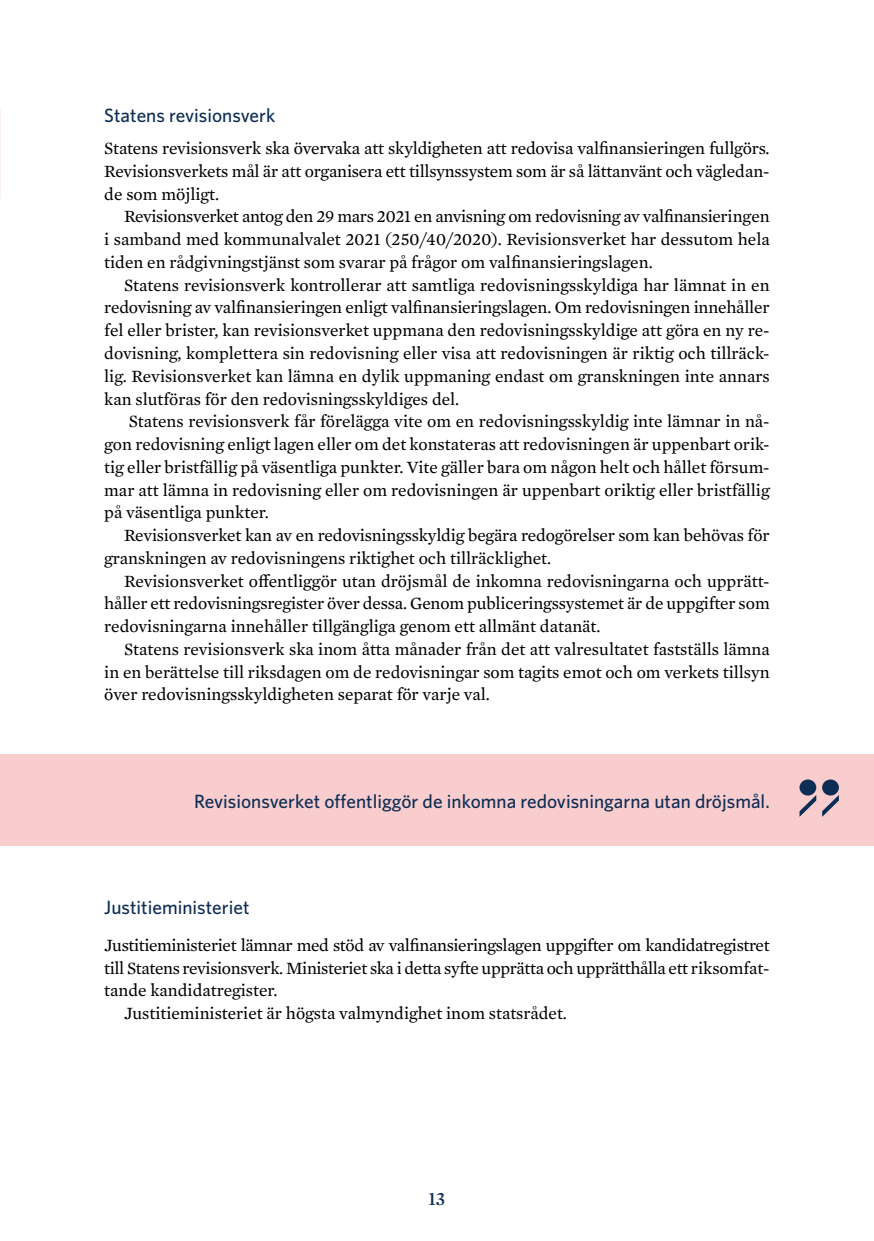
<style>
.page{position:relative;width:874px;height:1241px;background:#fff}
.page>*{position:absolute;margin:0;border:0;box-sizing:border-box;transform-origin:0 0}
.H4_Väliotsikko{font:500 19.25px "Whitney";color:#0c2d54}
.t1{font:600 19.25px "Mercury Display";color:#0c2d54}
.Kappale_2_SV{font:17.5px/22.8px "Mercury Text G2";color:#000;text-align:justify}
.Kappale_1_SV{font:17.5px/22.8px "Mercury Text G2";letter-spacing:-.005em;color:#000;text-align:justify}
</style>
<div class="page">
<div style="left:0;top:754px;width:873px;height:91px;background:#f9cdcd"></div>
<div style="left:821px;top:779px;width:17px;height:16px;background:#0c2d54;border-radius:50%"></div>
<div style="left:799px;top:779px;width:16px;height:16px;background:#0c2d54;border-radius:50%"></div>
<svg style="left:799px;top:794px;width:39px;height:22px"></svg>
<h4 class="H4_Väliotsikko" style="left:104px;top:102px;width:172px">Statens revisionsverk</h4>
<p class="Kappale_1_SV" style="left:104px;top:136px;width:666px">Statens revisionsverk ska övervaka att skyldigheten att redovisa valfinansieringen fullgörs.<br>Revisionsverkets mål är att organisera ett tillsynssystem som är så lättanvänt och vägledan&shy;de som möjligt.</p>
<p class="Kappale_2_SV" style="left:104px;top:204px;width:666px;text-indent:20px">Revisionsverket antog den 29 mars 2021 en anvisning om redovisning av valfinansieringen i samband med kommunalvalet 2021 (250/40/2020). Revisionsverket har dessutom hela tiden en rådgivningstjänst som svarar på frågor om valfinansieringslagen.</p>
<p class="Kappale_2_SV" style="left:104px;top:272px;width:666px;text-indent:20px">Statens revisionsverk kontrollerar att samtliga redovisningsskyldiga har lämnat in en redovisning av valfinansieringen enligt valfinansieringslagen. Om redovisningen innehåller fel eller brister, kan revisionsverket uppmana den redovisningsskyldige att göra en ny re&shy;dovisning, komplettera sin redovisning eller visa att redovisningen är riktig och tillräck&shy;lig. Revisionsverket kan lämna en dylik uppmaning endast om granskningen inte annars kan slutföras för den redovisningsskyldiges del.</p>
<p class="Kappale_2_SV" style="left:104px;top:409px;width:666px;text-indent:25px">Statens revisionsverk får förelägga vite om en redovisningsskyldig inte lämnar in nå&shy;gon redovisning enligt lagen eller om det konstateras att redovisningen är uppenbart orik&shy;tig eller bristfällig på väsentliga punkter. Vite gäller bara om någon helt och hållet försum&shy;mar att lämna in redovisning eller om redovisningen är uppenbart oriktig eller bristfällig på väsentliga punkter.</p>
<p class="Kappale_2_SV" style="left:104px;top:523px;width:666px;text-indent:20px">Revisionsverket kan av en redovisningsskyldig begära redogörelser som kan behövas för granskningen av redovisningens riktighet och tillräcklighet.</p>
<p class="Kappale_2_SV" style="left:104px;top:568px;width:666px;text-indent:20px">Revisionsverket offentliggör utan dröjsmål de inkomna redovisningarna och upprätt&shy;håller ett redovisningsregister över dessa. Genom publiceringssystemet är de uppgifter som redovisningarna innehåller tillgängliga genom ett allmänt datanät.</p>
<p class="Kappale_2_SV" style="left:104px;top:636px;width:666px;text-indent:20px">Statens revisionsverk ska inom åtta månader från det att valresultatet fastställs lämna in en berättelse till riksdagen om de redovisningar som tagits emot och om verkets tillsyn över redovisningsskyldigheten separat för varje val.</p>
<p class="H4_Väliotsikko" style="left:194px;top:788px;width:576px">Revisionsverket offentliggör de inkomna redovisningarna utan dröjsmål.</p>
<h4 class="H4_Väliotsikko" style="left:104px;top:894px;width:147px">Justitieministeriet</h4>
<p class="Kappale_1_SV" style="left:104px;top:932px;width:666px">Justitieministeriet lämnar med stöd av valfinansieringslagen uppgifter om kandidatregistret till Statens revisionsverk. Ministeriet ska i detta syfte upprätta och upprätthålla ett riksomfat&shy;tande kandidatregister.</p>
<p class="Kappale_2_SV" style="left:124px;top:1000px;width:444px">Justitieministeriet är högsta valmyndighet inom statsrådet.</p>
<p class="t1" style="left:428px;top:1184px;width:18px">13</p>
</div>
